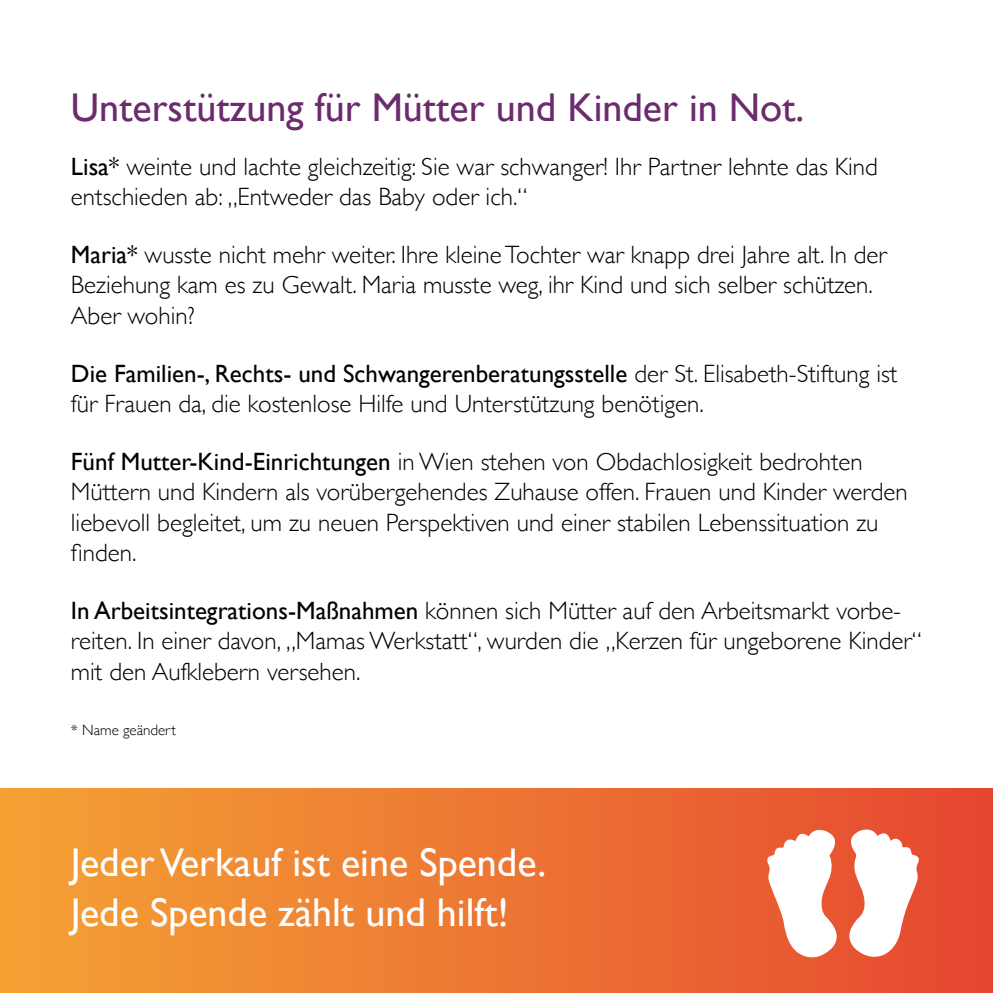
<style>
.page{position:relative;width:993px;height:993px;background:#fff}
.page>*{position:absolute;margin:0;border:0;box-sizing:border-box;transform-origin:0 0}
.t1{font:40px/50px "Gill Sans";color:#fff}
.t2{font:40px "Gill Sans";color:#6b2b6d}
.t3{font:300 25px/30.2px "Gill Sans";color:#000}
.t4{font:300 15px "Gill Sans";color:#000}
.s1{font-weight:400}
</style>
<div class="page">
<div style="left:0;top:787px;width:992px;height:205px;background:linear-gradient(to right,#f4a335,#e54831)"></div>
<svg style="left:766px;top:829px;width:72px;height:129px"></svg>
<svg style="left:847px;top:828px;width:72px;height:131px"></svg>
<h1 class="t2" style="left:71px;top:83px;width:734px">Unterstützung für Mütter und Kinder in Not.</h1>
<p class="t3" style="left:71px;top:150px;width:808px"><span class="s1">Lisa*</span> weinte und lachte gleichzeitig: Sie war schwanger! Ihr Partner lehnte das Kind entschieden ab: „Entweder das Baby oder ich.“</p>
<p class="t3" style="left:71px;top:238px;width:817px"><span class="s1">Maria*</span> wusste nicht mehr weiter. Ihre kleine Tochter war knapp drei Jahre alt. In der<br>Beziehung kam es zu Gewalt. Maria musste weg, ihr Kind und sich selber schützen.<br>Aber wohin?</p>
<p class="t3" style="left:71px;top:357px;width:827px"><span class="s1">Die Familien-, Rechts- und Schwangerenberatungsstelle</span> der St. Elisabeth-Stiftung ist für Frauen da, die kostenlose Hilfe und Unterstützung benötigen.</p>
<p class="t3" style="left:71px;top:445px;width:838px"><span class="s1">Fünf Mutter-Kind-Einrichtungen</span> in Wien stehen von Obdachlosigkeit bedrohten Müttern und Kindern als vorübergehendes Zuhause offen. Frauen und Kinder werden liebevoll begleitet, um zu neuen Perspektiven und einer stabilen Lebenssituation zu finden.</p>
<p class="t3" style="left:71px;top:594px;width:852px"><span class="s1">In Arbeitsintegrations-Maßnahmen</span> können sich Mütter auf den Arbeitsmarkt vorbe&shy;reiten. In einer davon, „Mamas Werkstatt“, wurden die „Kerzen für ungeborene Kinder“ mit den Aufklebern versehen.</p>
<p class="t4" style="left:71px;top:718px;width:106px">* Name geändert</p>
<h1 class="t1" style="left:71px;top:836px;width:476px">Jeder Verkauf ist eine Spende.<br>Jede Spende zählt und hilft!</h1>
</div>
